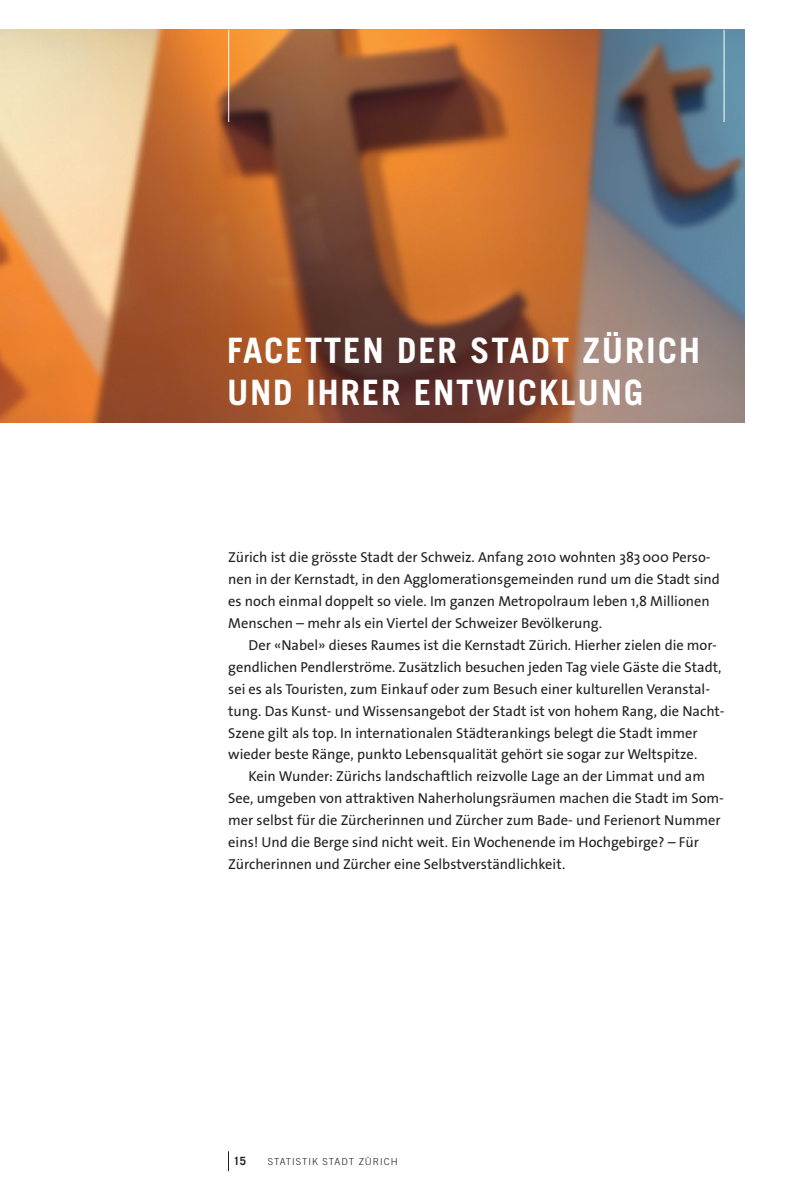
<style>
.page{position:relative;width:794px;height:1191px;background:#fff}
.page>*{position:absolute;margin:0;border:0;box-sizing:border-box;transform-origin:0 0}
.t1{font:700 35px/42px "Trade Gothic LT Std";letter-spacing:.05em;color:#fff}
.t2{font:14.35px/21.9px "The Sans OT5 Plain";color:#231f20}
.t3{font:700 11.38px "Trade Gothic LT Std";color:#231f20}
.t4{font:300 9.62px "Trade Gothic LT Std";letter-spacing:.1em;color:#231f20}
</style>
<div class="page">
<img style="left:0;top:30px;width:744px;height:392px">
<hr style="left:228px;top:30px;width:1px;height:92px;background:#fff">
<hr style="left:723px;top:30px;width:1px;height:92px;background:#fff">
<svg style="left:228px;top:1151px;width:1px;height:20px"></svg>
<h1 class="t1" style="left:227px;top:329px;width:475px">FACETTEN DER STADT ZÜRICH<br>UND IHRER ENTWICKLUNG</h1>
<p class="t2" style="left:228px;top:547px;width:493px">Zürich ist die grösste Stadt der Schweiz. Anfang 2010 wohnten 383000 Perso&shy;nen in der Kernstadt, in den Agglomerationsgemeinden rund um die Stadt sind es noch einmal doppelt so viele. Im ganzen Metropolraum leben 1,8 Millionen Menschen – mehr als ein Viertel der Schweizer Bevölkerung.</p>
<p class="t2" style="left:228px;top:634px;width:496px;text-indent:20px">Der «Nabel» dieses Raumes ist die Kernstadt Zürich. Hierher zielen die mor&shy;gendlichen Pendlerströme. Zusätzlich besuchen jeden Tag viele Gäste die Stadt, sei es als Touristen, zum Einkauf oder zum Besuch einer kulturellen Veranstal&shy;tung. Das Kunst- und Wissensangebot der Stadt ist von hohem Rang, die Nacht-Szene gilt als top. In internationalen Städterankings belegt die Stadt immer wieder beste Ränge, punkto Lebensqualität gehört sie sogar zur Weltspitze.</p>
<p class="t2" style="left:228px;top:765px;width:497px;text-indent:20px">Kein Wunder: Zürichs landschaftlich reizvolle Lage an der Limmat und am See, umgeben von attraktiven Naherholungsräumen machen die Stadt im Som&shy;mer selbst für die Zürcherinnen und Zürcher zum Bade- und Ferienort Nummer eins! Und die Berge sind nicht weit. Ein Wochenende im Hochgebirge? – Für Zürcherinnen und Zürcher eine Selbstverständlichkeit.</p>
<p class="t3" style="left:233px;top:1153px;width:14px">15</p>
<p class="t4" style="left:268px;top:1155px;width:131px">STATISTIK STADT ZÜRICH</p>
</div>
